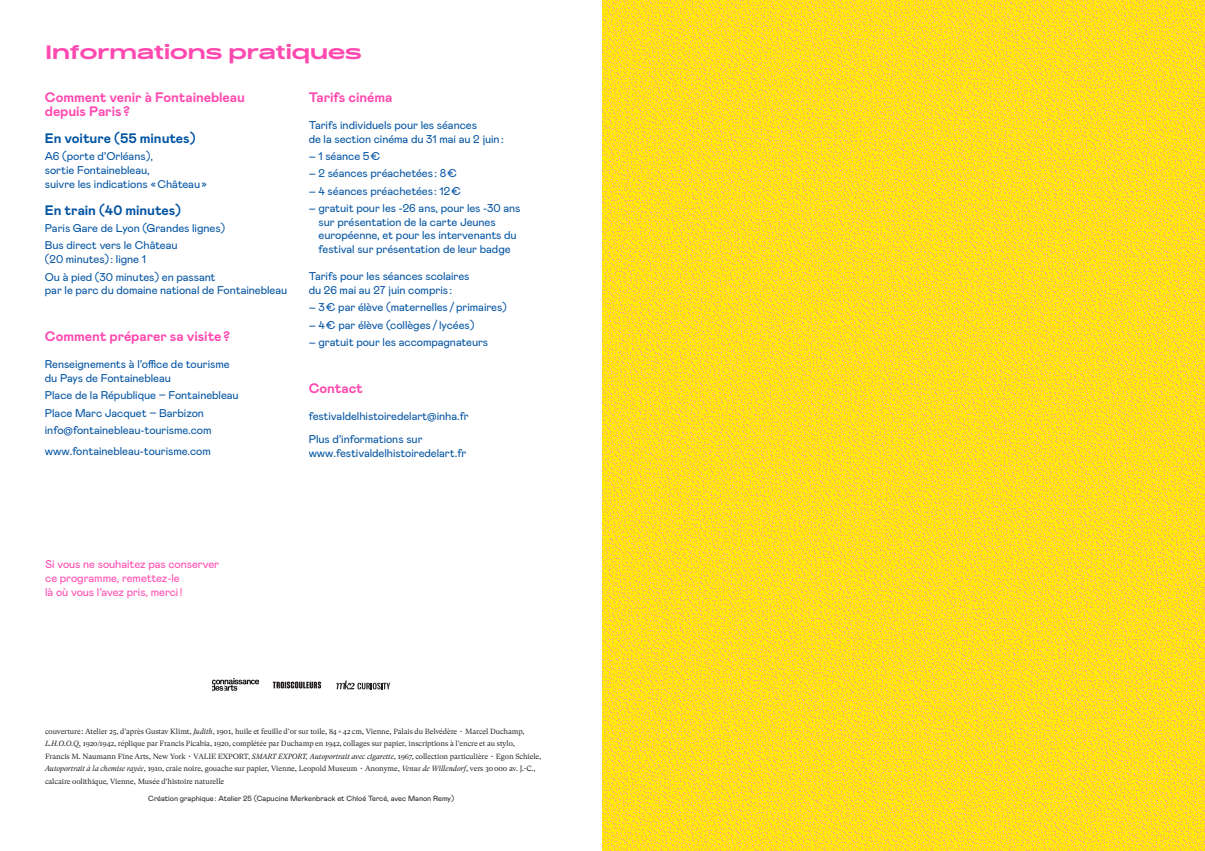
<style>
.page{position:relative;width:1205px;height:851px;background:#fff}
.page>*{position:absolute;margin:0;border:0;box-sizing:border-box;transform-origin:0 0}
.agenda___titres{font:700 18.75px "Pano";color:#ff49b0}
.titre_événement_rose{font:700 13.75px/13.8px "Mabry Pro";letter-spacing:-.005em;color:#ff49b0}
.titre_événement_en_bleu{font:700 13.75px "Mabry Pro";letter-spacing:-.005em;color:#0053a2}
.texte_courant_infos_pratiques{font:11.25px/13.8px "Mabry Pro";letter-spacing:-.005em;color:#0053a2}
.texte_courant_infos_pratiques-2{font:11.25px/13.8px "Mabry Pro";letter-spacing:-.005em;color:#ff49b0}
.Equipe_festival{font:7.5px/12.5px "GT Super Text";letter-spacing:-.01em;color:#231f20}
.petites_infos{font:7.5px "Mabry Pro";color:#231f20}
.s1{font-style:italic}
</style>
<div class="page">
<img style="left:602px;top:0;width:603px;height:850px">
<svg style="left:336px;top:680px;width:54px;height:9px"></svg>
<svg style="left:273px;top:681px;width:48px;height:7px"></svg>
<img style="left:212px;top:678px;width:46px;height:13px">
<p class="agenda___titres" style="left:45px;top:40px;width:318px">Informations pratiques</p>
<p class="titre_événement_rose" style="left:45px;top:90px;width:202px">Comment venir à Fontainebleau depuis Paris?</p>
<p class="titre_événement_en_bleu" style="left:45px;top:128px;width:152px">En voiture (55 minutes)</p>
<p class="texte_courant_infos_pratiques" style="left:45px;top:149px;width:164px">A6 (porte d’Orléans),<br>sortie Fontainebleau,<br>suivre les indications «Château»</p>
<p class="titre_événement_en_bleu" style="left:45px;top:200px;width:138px">En train (40 minutes)</p>
<p class="texte_courant_infos_pratiques" style="left:45px;top:221px;width:182px">Paris Gare de Lyon (Grandes lignes)</p>
<p class="texte_courant_infos_pratiques" style="left:45px;top:238px;width:134px">Bus direct vers le Château (20 minutes) : ligne 1</p>
<p class="texte_courant_infos_pratiques" style="left:45px;top:269px;width:244px">Ou à pied (30 minutes) en passant<br>par le parc du domaine national de Fontainebleau</p>
<p class="titre_événement_rose" style="left:45px;top:329px;width:186px">Comment préparer sa visite?</p>
<p class="texte_courant_infos_pratiques" style="left:45px;top:357px;width:186px">Renseignements à l’office de tourisme du Pays de Fontainebleau</p>
<p class="texte_courant_infos_pratiques" style="left:45px;top:388px;width:195px">Place de la République – Fontainebleau</p>
<p class="texte_courant_infos_pratiques" style="left:45px;top:405px;width:161px">Place Marc Jacquet – Barbizon</p>
<p class="texte_courant_infos_pratiques" style="left:45px;top:422px;width:168px">info@fontainebleau-tourisme.com</p>
<p class="texte_courant_infos_pratiques" style="left:45px;top:443px;width:168px">www.fontainebleau-tourisme.com</p>
<p class="titre_événement_rose" style="left:309px;top:90px;width:85px">Tarifs cinéma</p>
<p class="texte_courant_infos_pratiques" style="left:309px;top:117px;width:196px">Tarifs individuels pour les séances<br>de la section cinéma du 31 mai au 2 juin:</p>
<p class="texte_courant_infos_pratiques" style="left:309px;top:149px;width:73px">– 1 séance 5€</p>
<p class="texte_courant_infos_pratiques" style="left:309px;top:166px;width:150px">– 2 séances préachetées: 8€</p>
<p class="texte_courant_infos_pratiques" style="left:309px;top:183px;width:154px">– 4 séances préachetées: 12€</p>
<p class="texte_courant_infos_pratiques" style="left:318px;top:200px;width:204px;text-indent:-10px">– gratuit pour les -26 ans, pour les -30 ans sur présentation de la carte Jeunes européenne, et pour les intervenants du festival sur présentation de leur badge</p>
<p class="texte_courant_infos_pratiques" style="left:309px;top:269px;width:162px">Tarifs pour les séances scolaires du 26 mai au 27 juin compris:</p>
<p class="texte_courant_infos_pratiques" style="left:309px;top:300px;width:200px">– 3€ par élève (maternelles/primaires)</p>
<p class="texte_courant_infos_pratiques" style="left:309px;top:317px;width:167px">– 4€ par élève (collèges/lycées)</p>
<p class="texte_courant_infos_pratiques" style="left:309px;top:334px;width:181px">– gratuit pour les accompagnateurs</p>
<p class="titre_événement_rose" style="left:309px;top:380px;width:56px">Contact</p>
<p class="texte_courant_infos_pratiques" style="left:309px;top:408px;width:162px">festivaldelhistoiredelart@inha.fr</p>
<p class="texte_courant_infos_pratiques" style="left:309px;top:432px;width:159px">Plus d’informations sur www.festivaldelhistoiredelart.fr</p>
<p class="texte_courant_infos_pratiques-2" style="left:45px;top:556px;width:175px">Si vous ne souhaitez pas conserver ce programme, remettez-le<br>là où vous l’avez pris, merci!</p>
<p class="Equipe_festival" style="left:45px;top:724px;width:498px">couverture : Atelier 25, d’après Gustav Klimt, <span class="s1">Judith</span>, 1901, huile et feuille d’or sur toile, 84 × 42 cm, Vienne, Palais du Belvédère • Marcel Duchamp, <span class="s1">L.H.O.O.Q</span>, 1920/1942, réplique par Francis Picabia, 1920, complétée par Duchamp en 1942, collages sur papier, inscriptions à l’encre et au stylo, Francis M. Naumann Fine Arts, New York • VALIE EXPORT, <span class="s1">SMART EXPORT, Autoportrait avec cigarette</span>, 1967, collection particulière • Egon Schiele, <span class="s1">Autoportrait à la chemise rayée</span>, 1910, craie noire, gouache sur papier, Vienne, Leopold Museum • Anonyme, <span class="s1">Venus de Willendorf</span>, vers 30 000 av. J.-C., calcaire oolithique, Vienne, Musée d’histoire naturelle</p>
<p class="petites_infos" style="left:148px;top:793px;width:308px">Création graphique: Atelier 25 (Capucine Merkenbrack et Chloé Tercé, avec Manon Remy)</p>
</div>
